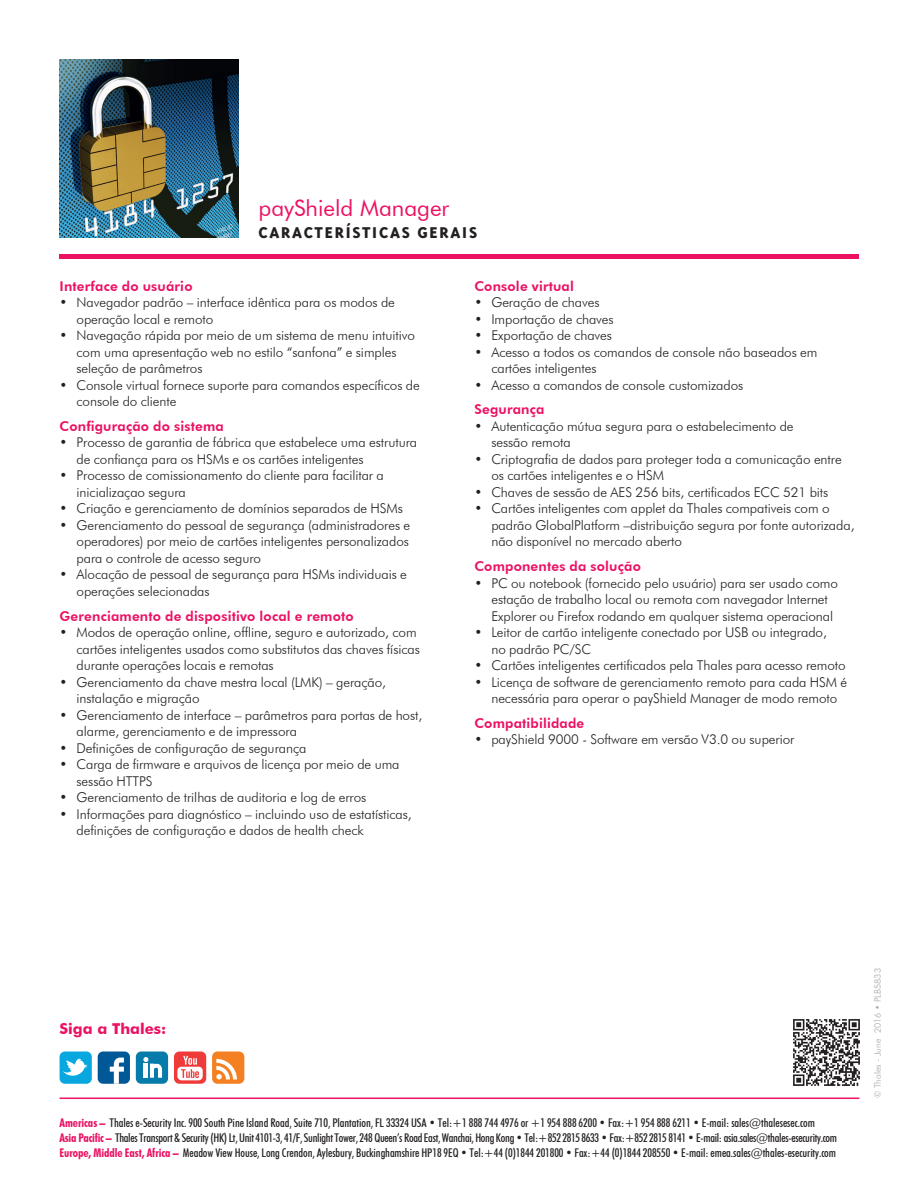
<style>
.page{position:relative;width:919px;height:1188px;background:#fff}
.page>*{position:absolute;margin:0;border:0;box-sizing:border-box;transform-origin:0 0}
.DATA_main_page_headi{font:22.5px "Futura BT";color:#ec1163}
.DATA_main_page_headi-2{font:800 18px "Triplex Sans";letter-spacing:.1em;color:#231f20}
.Body_Headings{font:700 15px "Futura BT";color:#ec1163}
.t1{font:300 13.5px/16.5px "Futura BT";letter-spacing:-.005em;color:#231f20}
.DATA_Spec_sub-head{font:800 13.5px "Futura BT";letter-spacing:.015em;color:#ec1163}
.t2{font:500 condensed 12px "Futura BT";letter-spacing:-.005em;color:#231f20}
.t3{font:500 condensed 12px "Futura BT";letter-spacing:-.025em;color:#231f20}
.t4{font:300 9px "Futura BT";color:#a8a9ad}
.s1{font-weight:700;color:#ec1163}
</style>
<div class="page">
<hr style="left:60px;top:1098px;width:799px;height:1px;background:#ec1163">
<div style="left:60px;top:254px;width:799px;height:5px;background:#ec1163"></div>
<div style="left:60px;top:1052px;width:32px;height:32px;background:#08a7e0;border-radius:5px"></div>
<svg style="left:63px;top:1059px;width:24px;height:17px"></svg>
<div style="left:98px;top:1052px;width:32px;height:32px;background:#015896;border-radius:5px"></div>
<svg style="left:110px;top:1058px;width:14px;height:26px"></svg>
<div style="left:136px;top:1052px;width:32px;height:32px;background:#077ba9;border-radius:5px"></div>
<svg style="left:143px;top:1057px;width:19px;height:21px"></svg>
<div style="left:174px;top:1052px;width:32px;height:32px;background:#ee3b39;border-radius:5px"></div>
<div style="left:177px;top:1067px;width:26px;height:13px;background:#fff;border-radius:4px"></div>
<svg style="left:181px;top:1056px;width:18px;height:22px"></svg>
<div style="left:212px;top:1052px;width:32px;height:32px;background:#f58021;border-radius:5px"></div>
<svg style="left:216px;top:1059px;width:21px;height:20px"></svg>
<img style="left:60px;top:60px;width:178px;height:178px">
<img style="left:793px;top:1020px;width:66px;height:65px">
<p class="DATA_main_page_headi" style="left:258px;top:195px;width:192px">payShield Manager</p>
<p class="DATA_main_page_headi-2" style="left:258px;top:223px;width:220px">CARACTERÍSTICAS GERAIS</p>
<p class="DATA_Spec_sub-head" style="left:60px;top:278px;width:134px">Interface do usuário</p>
<p class="t1" style="left:77px;top:294px;width:320px;text-indent:-17px">• Navegador padrão – interface idêntica para os modos de operação local e remoto</p>
<p class="t1" style="left:77px;top:327px;width:340px;text-indent:-17px">• Navegação rápida por meio de um sistema de menu intuitivo com uma apresentação web no estilo “sanfona” e simples seleção de parâmetros</p>
<p class="t1" style="left:77px;top:376px;width:345px;text-indent:-17px">• Console virtual fornece suporte para comandos específicos de console do cliente</p>
<p class="DATA_Spec_sub-head" style="left:60px;top:418px;width:166px">Configuração do sistema</p>
<p class="t1" style="left:77px;top:434px;width:342px;text-indent:-17px">• Processo de garantia de fábrica que estabelece uma estrutura de confiança para os HSMs e os cartões inteligentes</p>
<p class="t1" style="left:77px;top:467px;width:309px;text-indent:-17px">• Processo de comissionamento do cliente para facilitar a inicializaçao segura</p>
<p class="t1" style="left:60px;top:500px;width:345px">• Criação e gerenciamento de domínios separados de HSMs</p>
<p class="t1" style="left:77px;top:517px;width:335px;text-align:justify;text-indent:-17px">• Gerenciamento do pessoal de segurança (administradores e operadores) por meio de cartões inteligentes personalizados para o controle de acesso seguro</p>
<p class="t1" style="left:77px;top:566px;width:332px;text-indent:-17px">• Alocação de pessoal de segurança para HSMs individuais e operações selecionadas</p>
<p class="DATA_Spec_sub-head" style="left:60px;top:608px;width:296px">Gerenciamento de dispositivo local e remoto</p>
<p class="t1" style="left:77px;top:624px;width:345px;text-indent:-17px">• Modos de operação online, offline, seguro e autorizado, com cartões inteligentes usados como substitutos das chaves físicas durante operações locais e remotas</p>
<p class="t1" style="left:77px;top:673px;width:311px;text-indent:-17px">• Gerenciamento da chave mestra local (LMK) – geração, instalação e migração</p>
<p class="t1" style="left:77px;top:706px;width:347px;text-indent:-17px">• Gerenciamento de interface – parâmetros para portas de host, alarme, gerenciamento e de impressora</p>
<p class="t1" style="left:60px;top:739px;width:248px">• Definições de configuração de segurança</p>
<p class="t1" style="left:77px;top:756px;width:324px;text-indent:-17px">• Carga de firmware e arquivos de licença por meio de uma sessão HTTPS</p>
<p class="t1" style="left:60px;top:789px;width:308px">• Gerenciamento de trilhas de auditoria e log de erros</p>
<p class="t1" style="left:77px;top:805px;width:336px;text-indent:-17px">• Informações para diagnóstico – incluindo uso de estatísticas, definições de configuração e dados de health check</p>
<p class="DATA_Spec_sub-head" style="left:474px;top:278px;width:101px">Console virtual</p>
<p class="t1" style="left:474px;top:294px;width:127px">• Geração de chaves</p>
<p class="t1" style="left:474px;top:310px;width:141px">• Importação de chaves</p>
<p class="t1" style="left:474px;top:327px;width:139px">• Exportação de chaves</p>
<p class="t1" style="left:491px;top:343px;width:327px;text-indent:-17px">• Acesso a todos os comandos de console não baseados em cartões inteligentes</p>
<p class="t1" style="left:474px;top:376px;width:270px">• Acesso a comandos de console customizados</p>
<p class="DATA_Spec_sub-head" style="left:474px;top:401px;width:71px">Segurança</p>
<p class="t1" style="left:491px;top:418px;width:304px;text-indent:-17px">• Autenticação mútua segura para o estabelecimento de sessão remota</p>
<p class="t1" style="left:491px;top:451px;width:352px;text-indent:-17px">• Criptografia de dados para proteger toda a comunicação entre os cartões inteligentes e o HSM</p>
<p class="t1" style="left:474px;top:484px;width:355px">• Chaves de sessão de AES 256 bits, certificados ECC 521 bits</p>
<p class="t1" style="left:491px;top:500px;width:364px;text-indent:-17px">• Cartões inteligentes com applet da Thales compativeis com o padrão GlobalPlatform –distribuição segura por fonte autorizada, não disponível no mercado aberto</p>
<p class="DATA_Spec_sub-head" style="left:474px;top:558px;width:168px">Componentes da solução</p>
<p class="t1" style="left:491px;top:574px;width:348px;text-indent:-17px">• PC ou notebook (fornecido pelo usuário) para ser usado como estação de trabalho local ou remota com navegador Internet<br>Explorer ou Firefox rodando em qualquer sistema operacional</p>
<p class="t1" style="left:491px;top:624px;width:337px;text-indent:-17px">• Leitor de cartão inteligente conectado por USB ou integrado, no padrão PC/SC</p>
<p class="t1" style="left:474px;top:657px;width:373px">• Cartões inteligentes certificados pela Thales para acesso remoto</p>
<p class="t1" style="left:474px;top:673px;width:374px;text-align:center">• Licença de software de gerenciamento remoto para cada HSM é necessária para operar o payShield Manager de modo remoto</p>
<p class="DATA_Spec_sub-head" style="left:474px;top:715px;width:111px">Compatibilidade</p>
<p class="t1" style="left:474px;top:731px;width:321px">• payShield 9000 - Software em versão V3.0 ou superior</p>
<p class="Body_Headings" style="left:60px;top:1019px;width:108px">Siga a Thales:</p>
<p class="t2" style="left:60px;top:1116px;width:756px"><span class="s1">Americas –</span> Thales e-Security Inc. 900 South Pine Island Road, Suite 710, Plantation, FL 33324 USA • Tel:+1 888 744 4976 or +1 954 888 6200 • Fax:+1 954 888 6211 • E-mail: sales@thalesesec.com</p>
<p class="t3" style="left:60px;top:1131px;width:779px"><span class="s1">Asia Pacific –</span> Thales Transport &amp; Security (HK) Lt, Unit 4101-3, 41/F, Sunlight Tower, 248 Queen’s Road East, Wanchai, Hong Kong • Tel:+852 2815 8633 • Fax:+852 2815 8141 • E-mail: asia.sales@thales-esecurity.com</p>
<p class="t2" style="left:60px;top:1146px;width:778px"><span class="s1">Europe, Middle East, Africa –</span> Meadow View House, Long Crendon, Aylesbury, Buckinghamshire HP18 9EQ • Tel:+44 (0)1844 201800 • Fax:+44 (0)1844 208550 • E-mail: emea.sales@thales-esecurity.com</p>
<p class="t4" style="left:872px;top:1098px;width:132px;rotate:-90deg">© Thales - June 2016 • PLB5833</p>
</div>
